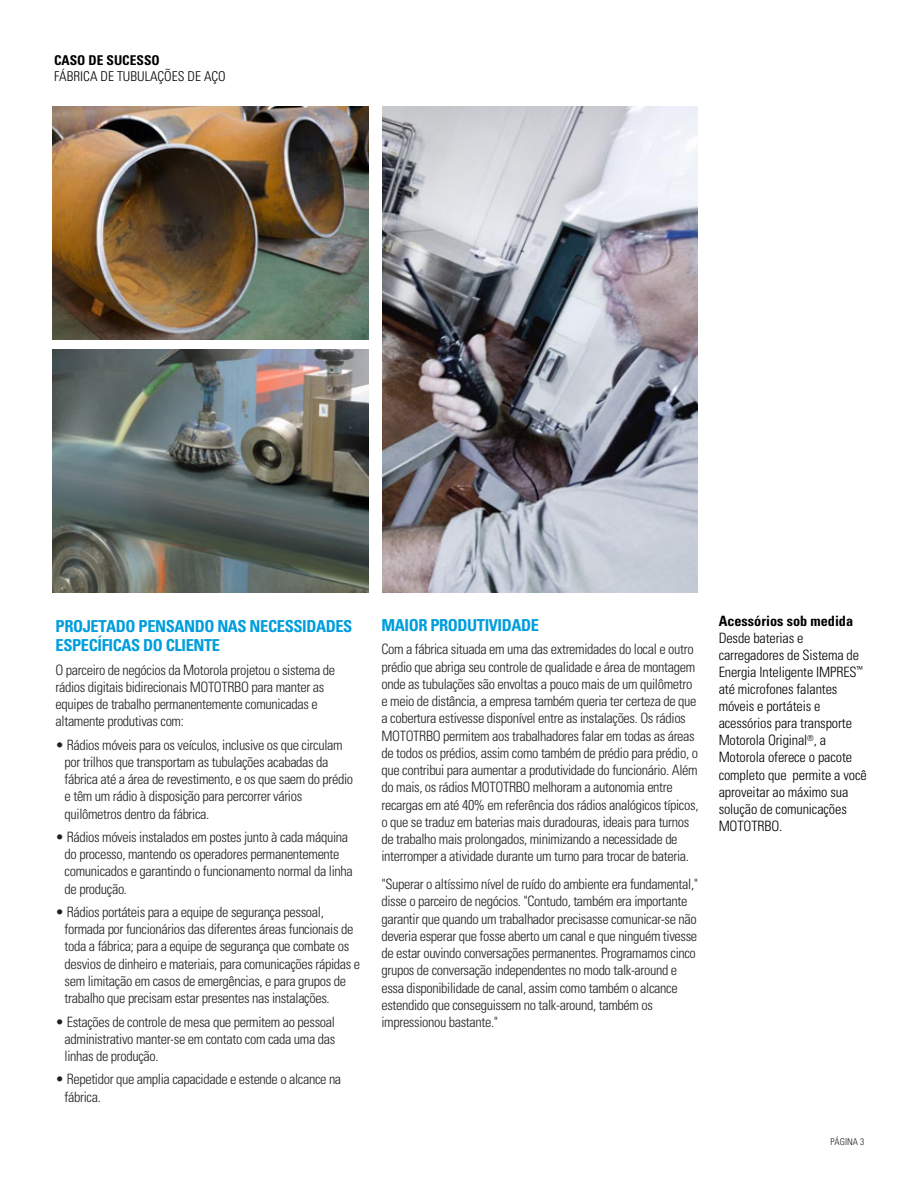
<style>
.page{position:relative;width:918px;height:1188px;background:#fff}
.page>*{position:absolute;margin:0;border:0;box-sizing:border-box;transform-origin:0 0}
.t1{font:700 condensed 16.5px/19.5px "Univers LT Std";letter-spacing:-.025em;color:#009ddc}
.t2{font:300 condensed 14.25px/17.2px "Univers LT Std";letter-spacing:-.025em;color:#231f20}
.t3{font:300 condensed 14.25px/17.1px "Univers";letter-spacing:-.01em;color:#000}
.t4{font:700 condensed 14.25px "Univers";color:#000}
.t5{font:300 condensed 13.5px "Univers";color:#000}
.t6{font:700 condensed 13.5px "Univers";color:#000}
.t7{font:300 condensed 9.3px "Univers LT Std";color:#231f20}
</style>
<div class="page">
<img style="left:52px;top:107px;width:317px;height:233px">
<img style="left:52px;top:350px;width:317px;height:242px">
<img style="left:382px;top:107px;width:315px;height:485px">
<p class="t6" style="left:54px;top:52px;width:107px">CASO DE SUCESSO</p>
<p class="t5" style="left:54px;top:68px;width:173px">FÁBRICA DE TUBULAÇÕES DE AÇO</p>
<p class="t1" style="left:56px;top:616px;width:298px">PROJETADO PENSANDO NAS NECESSIDADES<br>ESPECÍFICAS DO CLIENTE</p>
<p class="t2" style="left:56px;top:661px;width:281px">O parceiro de negócios da Motorola projetou o sistema de rádios digitais bidirecionais MOTOTRBO para manter as equipes de trabalho permanentemente comunicadas e altamente produtivas com:</p>
<p class="t2" style="left:65px;top:736px;width:290px;text-indent:-9px">• Rádios móveis para os veículos, inclusive os que circulam por trilhos que transportam as tubulações acabadas da fábrica até a área de revestimento, e os que saem do prédio e têm um rádio à disposição para percorrer vários quilômetros dentro da fábrica.</p>
<p class="t2" style="left:65px;top:828px;width:290px;text-indent:-9px">• Rádios móveis instalados em postes junto à cada máquina do processo, mantendo os operadores permanentemente comunicados e garantindo o funcionamento normal da linha de produção.</p>
<p class="t2" style="left:65px;top:903px;width:297px;text-indent:-9px">• Rádios portáteis para a equipe de segurança pessoal, formada por funcionários das diferentes áreas funcionais de toda a fábrica; para a equipe de segurança que combate os desvios de dinheiro e materiais, para comunicações rápidas e sem limitação em casos de emergências, e para grupos de trabalho que precisam estar presentes nas instalações.</p>
<p class="t2" style="left:65px;top:1013px;width:272px;text-align:justify;text-indent:-9px">• Estações de controle de mesa que permitem ao pessoal administrativo manter-se em contato com cada uma das linhas de produção.</p>
<p class="t2" style="left:65px;top:1071px;width:278px;text-indent:-9px">• Repetidor que amplia capacidade e estende o alcance na fábrica.</p>
<p class="t1" style="left:381px;top:615px;width:159px">MAIOR PRODUTIVIDADE</p>
<p class="t2" style="left:381px;top:641px;width:319px">Com a fábrica situada em uma das extremidades do local e outro prédio que abriga seu controle de qualidade e área de montagem onde as tubulações são envoltas a pouco mais de um quilômetro e meio de distância, a empresa também queria ter certeza de que a cobertura estivesse disponível entre as instalações. Os rádios MOTOTRBO permitem aos trabalhadores falar em todas as áreas de todos os prédios, assim como também de prédio para prédio, o que contribui para aumentar a produtividade do funcionário. Além do mais, os rádios MOTOTRBO melhoram a autonomia entre recargas em até 40% em referência dos rádios analógicos típicos, o que se traduz em baterias mais duradouras, ideais para turnos de trabalho mais prolongados, minimizando a necessidade de interromper a atividade durante um turno para trocar de bateria.</p>
<p class="t2" style="left:381px;top:875px;width:318px">"Superar o altíssimo nível de ruído do ambiente era fundamental," disse o parceiro de negócios. "Contudo, também era importante garantir que quando um trabalhador precisasse comunicar-se não deveria esperar que fosse aberto um canal e que ninguém tivesse de estar ouvindo conversações permanentes. Programamos cinco grupos de conversação independentes no modo talk-around e essa disponibilidade de canal, assim como também o alcance estendido que conseguissem no talk-around, também os impressionou bastante."</p>
<p class="t4" style="left:719px;top:612px;width:136px">Acessórios sob medida</p>
<p class="t3" style="left:719px;top:629px;width:150px">Desde baterias e carregadores de Sistema de<br>Energia Inteligente IMPRES<sup>™ </sup>até microfones falantes móveis e portáteis e acessórios para transporte<br>Motorola Original<sup>®</sup>, a<br>Motorola oferece o pacote completo que permite a você aproveitar ao máximo sua solução de comunicações<br>MOTOTRBO.</p>
<p class="t7" style="left:831px;top:1136px;width:35px">PÁGINA 3</p>
</div>
